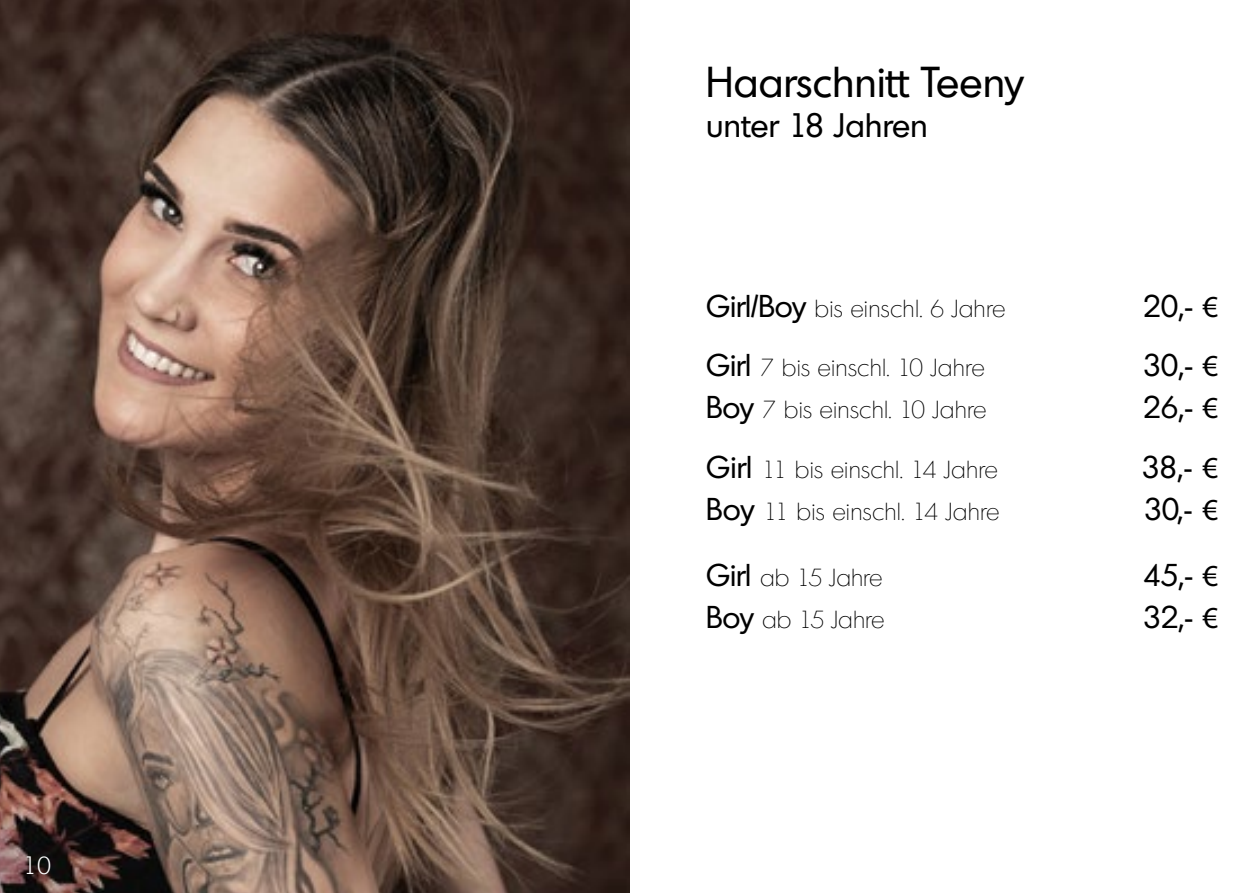
<style>
.page{position:relative;width:1259px;height:893px;background:#fff}
.page>*{position:absolute;margin:0;border:0;box-sizing:border-box;transform-origin:0 0}
.t1{font:42px "Montreal";letter-spacing:.01em;color:#000}
.t2{font:33px "Montreal";letter-spacing:.01em;color:#000}
.t3{font:30.6px "Montreal";color:#000}
.t4{font:200 24px "Montreal";letter-spacing:.01em;color:#000}
.t5{font:300 24px "Montreal";color:#fff}
.s1{font-weight:400;font-size:30.6px}
.s2{font-family:"Myriad Pro"}
</style>
<div class="page">
<img style="left:0;top:0;width:629px;height:893px">
<p class="t5" style="left:23px;top:850px;width:29px">10</p>
<h1 class="t1" style="left:706px;top:55px;width:318px">Haarschnitt Teeny</h1>
<h2 class="t2" style="left:706px;top:104px;width:223px">unter 18 Jahren</h2>
<p class="t4" style="left:706px;top:294px;width:301px"><span class="s1">Girl/Boy</span> bis einschl. 6 Jahre</p>
<p class="t3" style="left:1143px;top:286px;width:76px">20,- <span class="s2">€</span></p>
<p class="t4" style="left:706px;top:354px;width:280px"><span class="s1">Girl</span> 7 bis einschl. 10 Jahre</p>
<p class="t3" style="left:1143px;top:346px;width:76px">30,- <span class="s2">€</span></p>
<p class="t4" style="left:706px;top:396px;width:282px"><span class="s1">Boy</span> 7 bis einschl. 10 Jahre</p>
<p class="t3" style="left:1143px;top:388px;width:76px">26,- <span class="s2">€</span></p>
<p class="t4" style="left:706px;top:456px;width:293px"><span class="s1">Girl</span> 11 bis einschl. 14 Jahre</p>
<p class="t3" style="left:1141px;top:448px;width:78px">38,- <span class="s2">€</span></p>
<p class="t4" style="left:706px;top:498px;width:295px"><span class="s1">Boy</span> 11 bis einschl. 14 Jahre</p>
<p class="t3" style="left:1144px;top:490px;width:76px">30,- <span class="s2">€</span></p>
<p class="t4" style="left:706px;top:564px;width:178px"><span class="s1">Girl</span> ab 15 Jahre</p>
<p class="t3" style="left:1143px;top:556px;width:76px">45,- <span class="s2">€</span></p>
<p class="t4" style="left:706px;top:606px;width:180px"><span class="s1">Boy</span> ab 15 Jahre</p>
<p class="t3" style="left:1143px;top:598px;width:76px">32,- <span class="s2">€</span></p>
</div>
